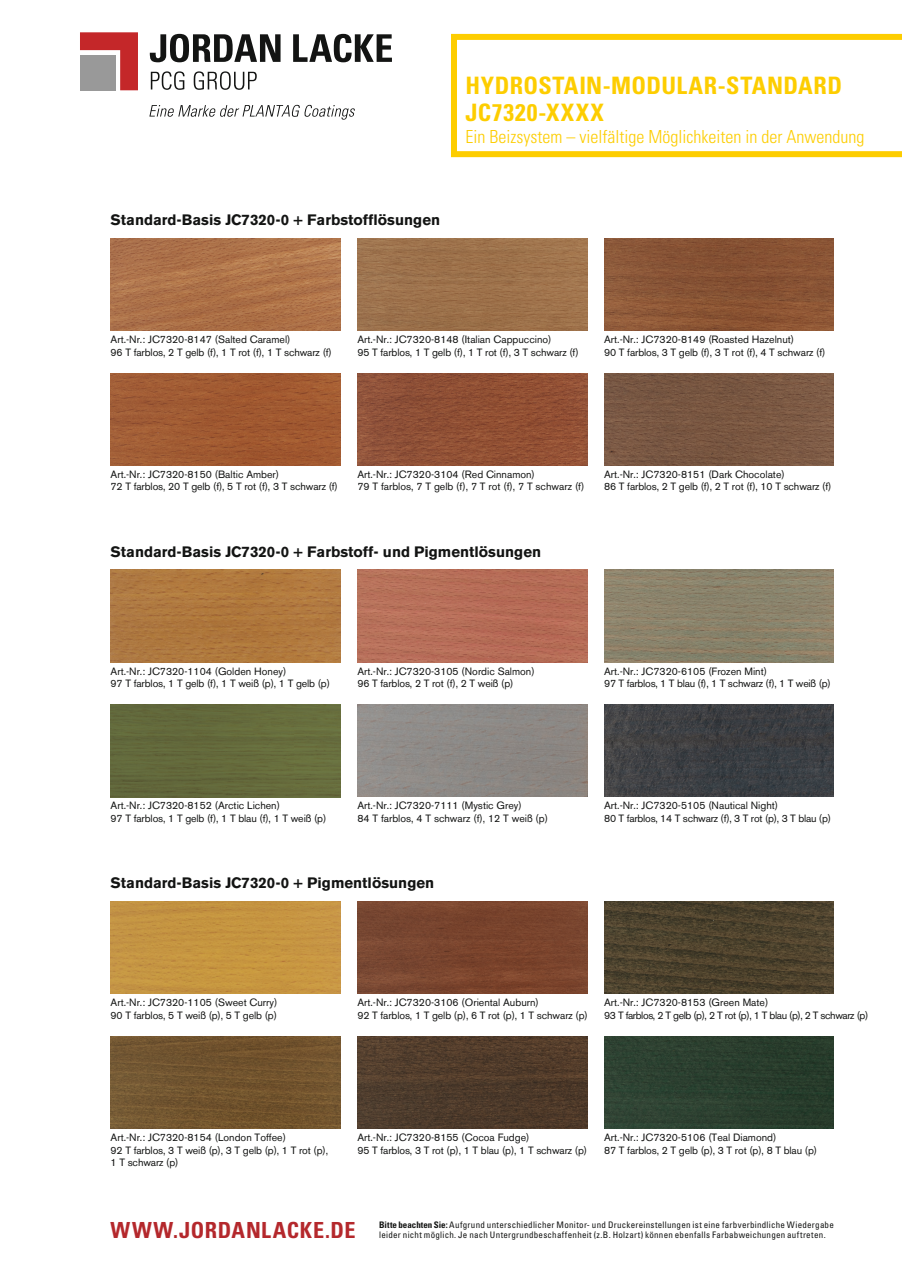
<style>
.page{position:relative;width:902px;height:1272px;background:#fff}
.page>*{position:absolute;margin:0;border:0;box-sizing:border-box;transform-origin:0 0}
.t1{font:700 condensed 24px/27px "Univers";letter-spacing:.025em;color:#fdcd00}
.t2{font:700 condensed 22.2px "Univers";letter-spacing:.025em;color:#b4282c}
.t3{font:300 condensed 18px "Univers";color:#fdcd00}
.t4{font:700 15px "Akzidenz Grotesk BQ";color:#131413}
.t5{font:10.5px/12.6px "Akzidenz Grotesk BQ";color:#131413}
.t6{font:10.5px/12.6px "Akzidenz Grotesk BQ";letter-spacing:-.04em;color:#131413}
.t7{font:condensed 9px/9.8px "Univers";letter-spacing:.03em;color:#131413}
.s1{font-weight:700}
</style>
<div class="page">
<img style="left:111px;top:238px;width:229px;height:92px">
<svg style="left:451px;top:34px;width:450px;height:123px"></svg>
<svg style="left:151px;top:71px;width:106px;height:19px"></svg>
<svg style="left:150px;top:34px;width:242px;height:28px"></svg>
<svg style="left:80px;top:32px;width:58px;height:58px;background:#cd4d4e"></svg>
<div style="left:80px;top:55px;width:35px;height:35px;background:#999"></div>
<svg style="left:149px;top:105px;width:206px;height:15px"></svg>
<img style="left:357px;top:238px;width:230px;height:92px">
<img style="left:604px;top:238px;width:229px;height:92px">
<img style="left:111px;top:373px;width:229px;height:92px">
<img style="left:357px;top:373px;width:230px;height:92px">
<img style="left:604px;top:373px;width:229px;height:92px">
<img style="left:111px;top:569px;width:229px;height:93px">
<img style="left:357px;top:569px;width:230px;height:93px">
<img style="left:604px;top:569px;width:229px;height:93px">
<img style="left:357px;top:704px;width:230px;height:93px">
<img style="left:604px;top:704px;width:229px;height:93px">
<div style="left:111px;top:901px;width:229px;height:92px;background:#c69541"></div>
<img style="left:357px;top:901px;width:230px;height:92px">
<img style="left:604px;top:901px;width:229px;height:92px">
<img style="left:111px;top:1036px;width:229px;height:92px">
<img style="left:357px;top:1036px;width:230px;height:92px">
<img style="left:604px;top:1036px;width:229px;height:92px">
<img style="left:111px;top:705px;width:229px;height:92px">
<h1 class="t1" style="left:465px;top:72px;width:378px">HYDROSTAIN-MODULAR-STANDARD<br>JC7320-XXXX</h1>
<h3 class="t3" style="left:465px;top:125px;width:400px">Ein Beizsystem – vielfältige Möglichkeiten in der Anwendung</h3>
<h3 class="t4" style="left:111px;top:211px;width:331px">Standard-Basis JC7320-0 + Farbstofflösungen</h3>
<p class="t5" style="left:111px;top:333px;width:223px">Art.-Nr.: JC7320-8147 (Salted Caramel)<br>96 T farblos, 2 T gelb (f), 1 T rot (f), 1 T schwarz (f)</p>
<p class="t5" style="left:357px;top:333px;width:223px">Art.-Nr.: JC7320-8148 (Italian Cappuccino)<br>95 T farblos, 1 T gelb (f), 1 T rot (f), 3 T schwarz (f)</p>
<p class="t5" style="left:604px;top:333px;width:223px">Art.-Nr.: JC7320-8149 (Roasted Hazelnut)<br>90 T farblos, 3 T gelb (f), 3 T rot (f), 4 T schwarz (f)</p>
<p class="t5" style="left:111px;top:468px;width:229px">Art.-Nr.: JC7320-8150 (Baltic Amber)<br>72 T farblos, 20 T gelb (f), 5 T rot (f), 3 T schwarz (f)</p>
<p class="t5" style="left:357px;top:468px;width:228px">Art.-Nr.: JC7320-3104 (Red Cinnamon)<br>79 T farblos, 7 T gelb (f), 7 T rot (f), 7 T schwarz (f)</p>
<p class="t5" style="left:604px;top:468px;width:229px">Art.-Nr.: JC7320-8151 (Dark Chocolate)<br>86 T farblos, 2 T gelb (f), 2 T rot (f), 10 T schwarz (f)</p>
<h3 class="t4" style="left:111px;top:543px;width:432px">Standard-Basis JC7320-0 + Farbstoff- und Pigmentlösungen</h3>
<p class="t5" style="left:111px;top:664px;width:221px">Art.-Nr.: JC7320-1104 (Golden Honey)<br>97 T farblos, 1 T gelb (f), 1 T weiß (p), 1 T gelb (p)</p>
<p class="t5" style="left:357px;top:664px;width:179px">Art.-Nr.: JC7320-3105 (Nordic Salmon)<br>96 T farblos, 2 T rot (f), 2 T weiß (p)</p>
<p class="t5" style="left:604px;top:664px;width:228px">Art.-Nr.: JC7320-6105 (Frozen Mint)<br>97 T farblos, 1 T blau (f), 1 T schwarz (f), 1 T weiß (p)</p>
<p class="t5" style="left:111px;top:799px;width:217px">Art.-Nr.: JC7320-8152 (Arctic Lichen)<br>97 T farblos, 1 T gelb (f), 1 T blau (f), 1 T weiß (p)</p>
<p class="t5" style="left:357px;top:799px;width:192px">Art.-Nr.: JC7320-7111 (Mystic Grey)<br>84 T farblos, 4 T schwarz (f), 12 T weiß (p)</p>
<p class="t5" style="left:604px;top:799px;width:228px">Art.-Nr.: JC7320-5105 (Nautical Night)<br>80 T farblos, 14 T schwarz (f), 3 T rot (p), 3 T blau (p)</p>
<h3 class="t4" style="left:111px;top:874px;width:325px">Standard-Basis JC7320-0 + Pigmentlösungen</h3>
<p class="t5" style="left:111px;top:996px;width:168px">Art.-Nr.: JC7320-1105 (Sweet Curry)<br>90 T farblos, 5 T weiß (p), 5 T gelb (p)</p>
<p class="t5" style="left:357px;top:996px;width:232px">Art.-Nr.: JC7320-3106 (Oriental Auburn)<br>92 T farblos, 1 T gelb (p), 6 T rot (p), 1 T schwarz (p)</p>
<p class="t6" style="left:604px;top:996px;width:265px">Art.-Nr.: JC7320-8153 (Green Mate)<br>93 T farblos, 2 T gelb (p), 2 T rot (p), 1 T blau (p), 2 T schwarz (p)</p>
<p class="t5" style="left:111px;top:1130px;width:219px">Art.-Nr.: JC7320-8154 (London Toffee)<br>92 T farblos, 3 T weiß (p), 3 T gelb (p), 1 T rot (p),<br>1 T schwarz (p)</p>
<p class="t5" style="left:357px;top:1130px;width:231px">Art.-Nr.: JC7320-8155 (Cocoa Fudge)<br>95 T farblos, 3 T rot (p), 1 T blau (p), 1 T schwarz (p)</p>
<p class="t5" style="left:604px;top:1130px;width:214px">Art.-Nr.: JC7320-5106 (Teal Diamond)<br>87 T farblos, 2 T gelb (p), 3 T rot (p), 8 T blau (p)</p>
<h2 class="t2" style="left:111px;top:1216px;width:246px">WWW.JORDANLACKE.DE</h2>
<p class="t7" style="left:379px;top:1219px;width:456px"><span class="s1">Bitte beachten Sie:</span> Aufgrund unterschiedlicher Monitor- und Druckereinstellungen ist eine farbverbindliche Wiedergabe leider nicht möglich. Je nach Untergrundbeschaffenheit (z.B. Holzart) können ebenfalls Farbabweichungen auftreten.</p>
</div>
